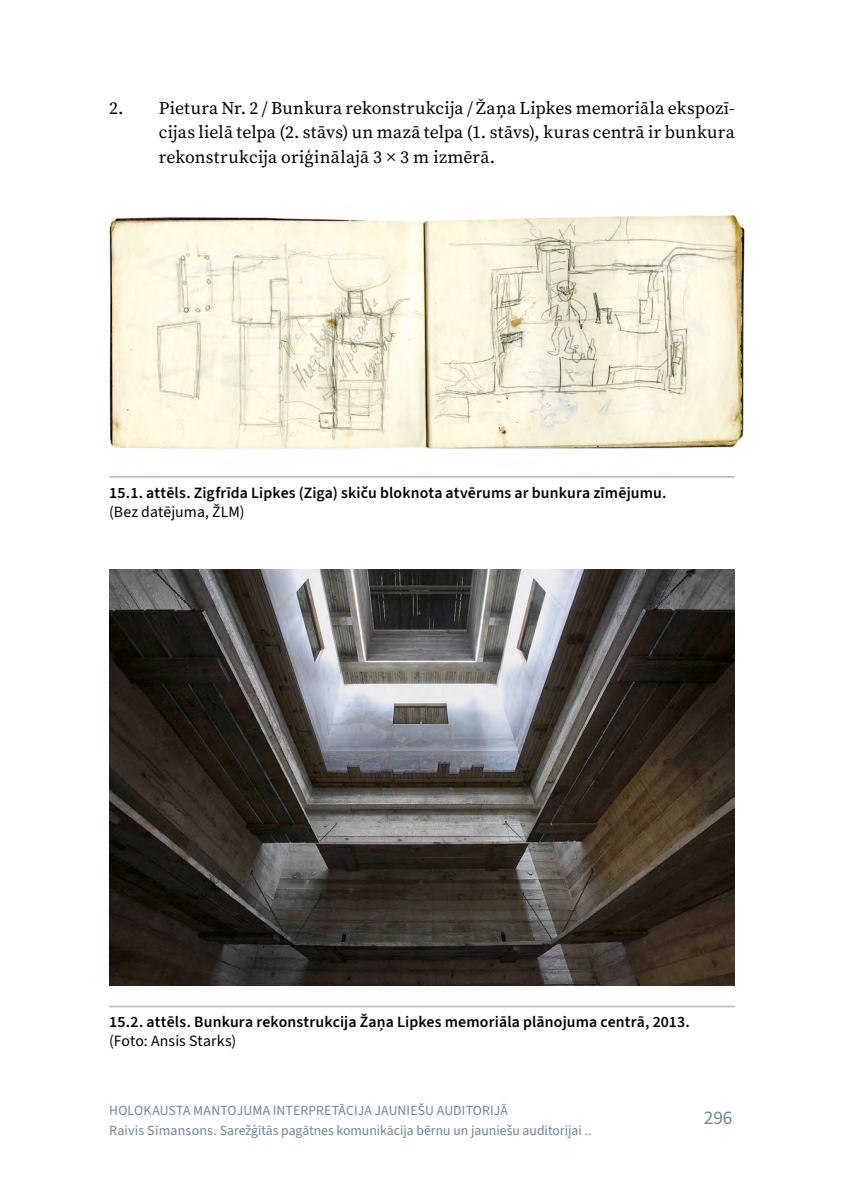
<style>
.page{position:relative;width:844px;height:1191px;background:#fff}
.page>*{position:absolute;margin:0;border:0;box-sizing:border-box;transform-origin:0 0}
.t1{font:19.25px "Source Sans 3";color:#70849b}
.t2{font:17.85px/24.5px "Source Serif Variable";letter-spacing:.01em;color:#000;text-align:justify}
.t3{font:600 15.75px "Source Sans 3";letter-spacing:.01em;color:#000}
.t4{font:15.75px "Source Sans 3";letter-spacing:.005em;color:#000}
.t5{font:14px/19.4px "Source Sans 3";color:#70849b}
</style>
<div class="page">
<img style="left:109px;top:215px;width:636px;height:234px">
<hr style="left:109px;top:476px;width:625px;height:2px;background:#bac1cd">
<hr style="left:109px;top:1005px;width:625px;height:2px;background:#bac1cd">
<img style="left:109px;top:569px;width:625px;height:416px">
<p class="t2" style="left:159px;top:96px;width:577px;text-indent:-50px">2. Pietura Nr. 2 / Bunkura rekonstrukcija / Žaņa Lipkes memoriāla ekspozī&shy;cijas lielā telpa (2. stāvs) un mazā telpa (1. stāvs), kuras centrā ir bunkura rekonstrukcija oriģinālajā 3 × 3 m izmērā.</p>
<p class="t3" style="left:109px;top:482px;width:558px">15.1. attēls. Zigfrīda Lipkes (Ziga) skiču bloknota atvērums ar bunkura zīmējumu.</p>
<p class="t4" style="left:109px;top:501px;width:137px">(Bez datējuma, ŽLM)</p>
<p class="t3" style="left:109px;top:1011px;width:582px">15.2. attēls. Bunkura rekonstrukcija Žaņa Lipkes memoriāla plānojuma centrā, 2013.</p>
<p class="t4" style="left:109px;top:1030px;width:128px">(Foto: Ansis Starks)</p>
<p class="t5" style="left:109px;top:1101px;width:483px">HOLOKAUSTA MANTOJUMA INTERPRETĀCIJA JAUNIEŠU AUDITORIJĀ<br>Raivis Sīmansons. Sarežģītās pagātnes komunikācija bērnu un jauniešu auditorijai ..</p>
<p class="t1" style="left:703px;top:1104px;width:30px">296</p>
</div>
